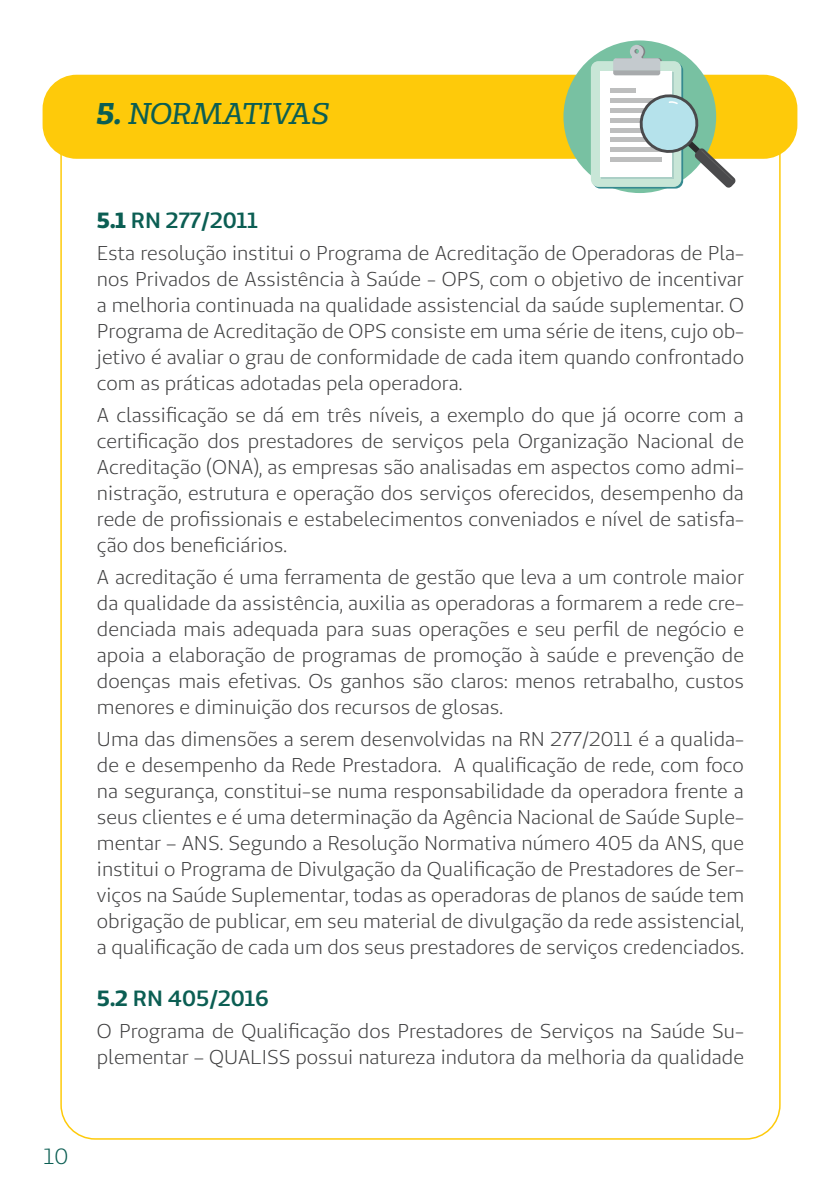
<style>
.page{position:relative;width:840px;height:1191px;background:#fff}
.page>*{position:absolute;margin:0;border:0;box-sizing:border-box;transform-origin:0 0}
.t1{font:italic 30px "Unimed Slab";color:#0b5e53}
.t2{font:600 22px "Unimed Sans";color:#0b5e53}
.t3{font:22px "Unimed Sans";color:#0b5e53}
.t4{font:20px/26px "Unimed Sans";color:#3e3e3f;text-align:justify}
.s1{font-weight:700}
.s2{font-weight:800}
</style>
<div class="page">
<div style="left:43px;top:75px;width:754px;height:84px;background:#feca0a;border-radius:34px"></div>
<div style="left:563px;top:40px;width:152px;height:153px;background:#78c1a2;border-radius:50%"></div>
<div style="left:590px;top:61px;width:91px;height:126px;background:#c8e6d7;border-radius:8px"></div>
<div style="left:600px;top:71px;width:71px;height:106px;background:#fff"></div>
<svg style="left:613px;top:45px;width:48px;height:30px"></svg>
<div style="left:610px;top:88px;width:26px;height:5px;background:#bdbebe"></div>
<div style="left:610px;top:98px;width:51px;height:5px;background:#bdbebe"></div>
<div style="left:610px;top:108px;width:51px;height:5px;background:#bdbebe"></div>
<div style="left:610px;top:118px;width:51px;height:5px;background:#bdbebe"></div>
<hr style="left:610px;top:128px;width:51px;height:4px;background:#bdbebe">
<div style="left:610px;top:137px;width:51px;height:5px;background:#bdbebe"></div>
<div style="left:610px;top:147px;width:51px;height:5px;background:#bdbebe"></div>
<div style="left:610px;top:157px;width:51px;height:5px;background:#bdbebe"></div>
<svg style="left:636px;top:91px;width:99px;height:97px"></svg>
<p class="t1" style="left:97px;top:94px;width:233px"><span class="s1">5.</span> NORMATIVAS</p>
<p class="t2" style="left:97px;top:205px;width:162px"><span class="s2">5.1</span> RN 277/2011</p>
<p class="t4" style="left:97px;top:239px;width:648px">Esta resolução institui o Programa de Acreditação de Operadoras de Pla&shy;nos Privados de Assistência à Saúde - OPS, com o objetivo de incentivar a melhoria continuada na qualidade assistencial da saúde suplementar. O Programa de Acreditação de OPS consiste em uma série de itens, cujo ob&shy;jetivo é avaliar o grau de conformidade de cada item quando confrontado com as práticas adotadas pela operadora.</p>
<p class="t4" style="left:97px;top:401px;width:648px">A classificação se dá em três níveis, a exemplo do que já ocorre com a certificação dos prestadores de serviços pela Organização Nacional de Acreditação (ONA), as empresas são analisadas em aspectos como admi&shy;nistração, estrutura e operação dos serviços oferecidos, desempenho da rede de profissionais e estabelecimentos conveniados e nível de satisfa&shy;ção dos beneficiários.</p>
<p class="t4" style="left:97px;top:563px;width:648px">A acreditação é uma ferramenta de gestão que leva a um controle maior da qualidade da assistência, auxilia as operadoras a formarem a rede cre&shy;denciada mais adequada para suas operações e seu perfil de negócio e apoia a elaboração de programas de promoção à saúde e prevenção de doenças mais efetivas. Os ganhos são claros: menos retrabalho, custos menores e diminuição dos recursos de glosas.</p>
<p class="t4" style="left:97px;top:725px;width:648px">Uma das dimensões a serem desenvolvidas na RN 277/2011 é a qualida&shy;de e desempenho da Rede Prestadora. A qualificação de rede, com foco na segurança, constitui-se numa responsabilidade da operadora frente a seus clientes e é uma determinação da Agência Nacional de Saúde Suple&shy;mentar – ANS. Segundo a Resolução Normativa número 405 da ANS, que institui o Programa de Divulgação da Qualificação de Prestadores de Ser&shy;viços na Saúde Suplementar, todas as operadoras de planos de saúde tem obrigação de publicar, em seu material de divulgação da rede assistencial, a qualificação de cada um dos seus prestadores de serviços credenciados.</p>
<p class="t2" style="left:97px;top:983px;width:173px"><span class="s1">5.2</span> RN 405/2016</p>
<p class="t4" style="left:97px;top:1017px;width:648px">O Programa de Qualificação dos Prestadores de Serviços na Saúde Su&shy;plementar – QUALISS possui natureza indutora da melhoria da qualidade</p>
<p class="t3" style="left:44px;top:1142px;width:26px">10</p>
</div>
